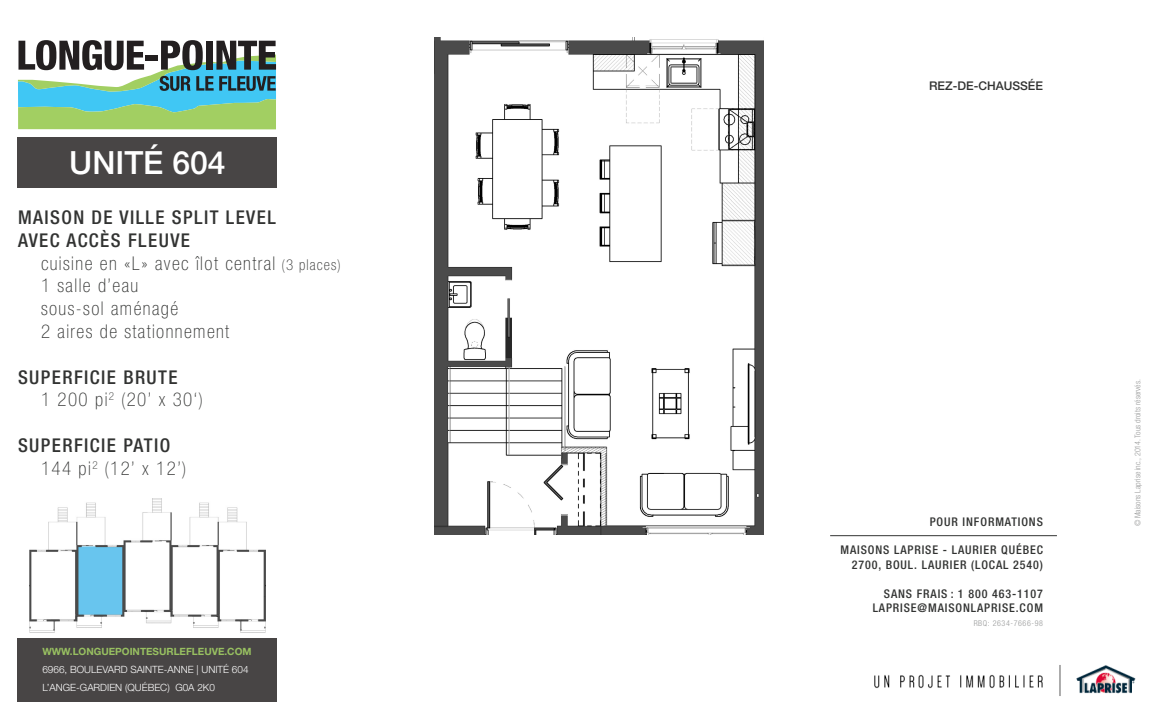
<style>
.page{position:relative;width:1152px;height:720px;background:#fff}
.page>*{position:absolute;margin:0;border:0;box-sizing:border-box;transform-origin:0 0}
.t1{font:500 32px "Helvetica Neue";color:#fff}
.t2{font:100 condensed 19px "Helvetica Neue";letter-spacing:.075em;color:#323332}
.t3{font:500 condensed 19px "Helvetica Neue";letter-spacing:.075em;color:#323332}
.t4{font:500 condensed 12px "Helvetica Neue";letter-spacing:.075em;color:#323332}
.t5{font:500 12px "Helvetica Neue";color:#323332}
.t6{font:300 10px "Helvetica Neue";color:#fff}
.t7{font:700 10px "Helvetica Neue";color:#98c061}
.t8{font:300 condensed 8px "Helvetica Neue";color:#989999}
.t9{font:300 condensed 8px "Helvetica Neue";letter-spacing:.075em;color:#989999}
.s1{font-size:15px}
</style>
<div class="page">
<div style="left:18px;top:638px;width:259px;height:64px;background:#484545"></div>
<div style="left:18px;top:137px;width:259px;height:50px;background:#484545"></div>
<svg style="left:18px;top:40px;width:258px;height:89px"></svg>
<img style="left:874px;top:665px;width:262px;height:31px">
<img style="left:435px;top:37px;width:329px;height:498px">
<hr style="left:830px;top:535px;width:227px;height:1px;background:#323332">
<img style="left:30px;top:499px;width:235px;height:134px">
<p class="t1" style="left:69px;top:143px;width:158px">UNITÉ 604</p>
<p class="t3" style="left:18px;top:206px;width:259px">MAISON DE VILLE SPLIT LEVEL</p>
<p class="t3" style="left:18px;top:229px;width:174px">AVEC ACCÈS FLEUVE</p>
<p class="t2" style="left:41px;top:252px;width:301px">cuisine en «L» avec îlot central <span class="s1">(3 places)</span></p>
<p class="t2" style="left:41px;top:275px;width:99px">1 salle d’eau</p>
<p class="t2" style="left:41px;top:298px;width:139px">sous-sol aménagé</p>
<p class="t2" style="left:41px;top:321px;width:190px">2 aires de stationnement</p>
<p class="t3" style="left:18px;top:366px;width:161px">SUPERFICIE BRUTE</p>
<p class="t2" style="left:41px;top:389px;width:163px">1 200 pi<sup>2</sup> (20’ x 30‘)</p>
<p class="t3" style="left:18px;top:434px;width:154px">SUPERFICIE PATIO</p>
<p class="t2" style="left:41px;top:458px;width:147px">144 pi<sup>2</sup> (12’ x 12’)</p>
<p class="t7" style="left:42px;top:646px;width:211px">WWW.LONGUEPOINTESURLEFLEUVE.COM</p>
<p class="t6" style="left:42px;top:664px;width:208px">6966, BOULEVARD SAINTE-ANNE | UNITÉ 604</p>
<p class="t6" style="left:42px;top:682px;width:174px">L’ANGE-GARDIEN (QUÉBEC) G0A 2K0</p>
<p class="t5" style="left:929px;top:78px;width:115px">REZ-DE-CHAUSSÉE</p>
<p class="t4" style="left:930px;top:514px;width:115px">POUR INFORMATIONS</p>
<p class="t4" style="left:840px;top:543px;width:204px">MAISONS LAPRISE - LAURIER QUÉBEC</p>
<p class="t4" style="left:852px;top:557px;width:193px">2700, BOUL. LAURIER (LOCAL 2540)</p>
<p class="t4" style="left:884px;top:586px;width:161px">SANS FRAIS : 1 800 463-1107</p>
<p class="t4" style="left:873px;top:601px;width:172px">LAPRISE@MAISONLAPRISE.COM</p>
<p class="t9" style="left:974px;top:619px;width:71px">RBQ: 2634-7666-98</p>
<p class="t8" style="left:1133px;top:526px;width:149px;rotate:-90deg">© Maisons Laprise inc., 2014. Tous droits réservés.</p>
</div>
